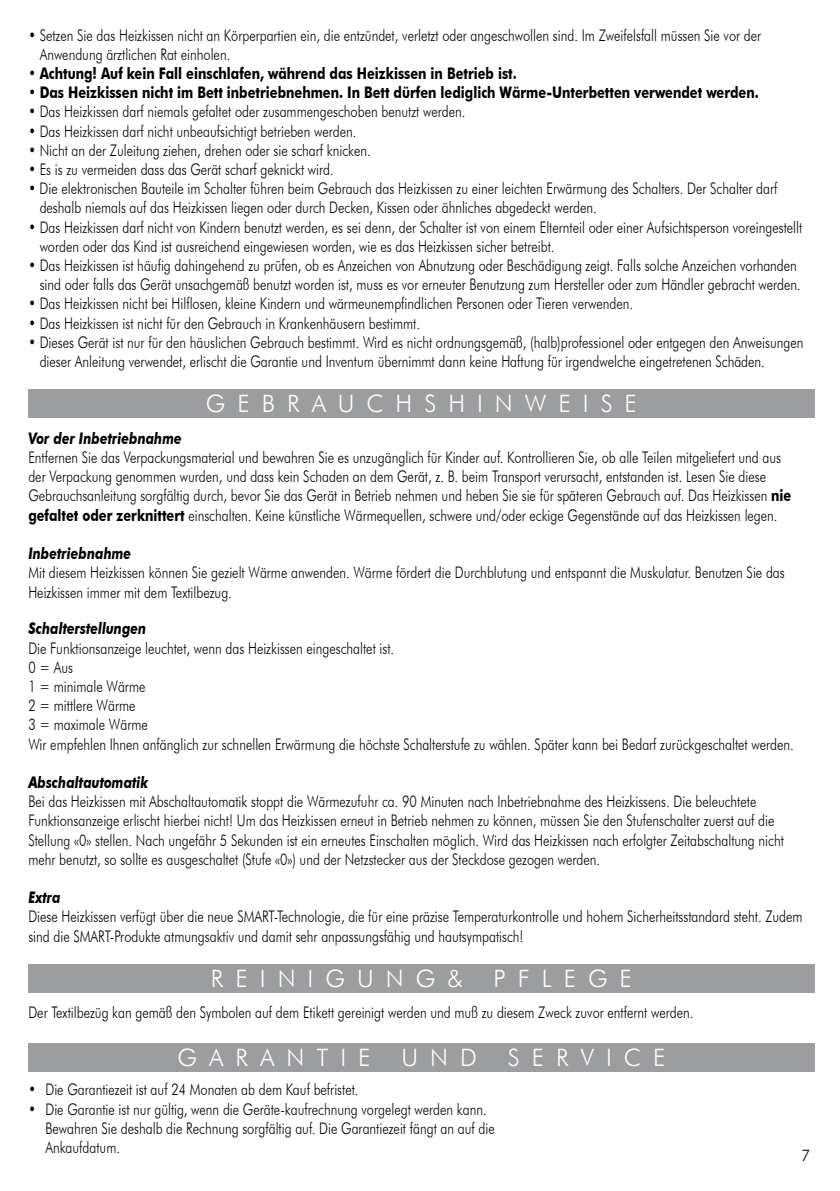
<style>
.page{position:relative;width:840px;height:1191px;background:#fff}
.page>*{position:absolute;margin:0;border:0;box-sizing:border-box;transform-origin:0 0}
.t1{font:300 24px "Futura BT";letter-spacing:.5em;color:#fff}
.t2{font:300 16px/19.2px "Futura BT";color:#000;scale:.8 1}
.t3{font:700 16px "Futura BT";color:#000;scale:.8 1}
.t4{font:italic 700 16px "Futura BT";color:#000;scale:.8 1}
.t5{font:300 16px "Futura BT";color:#000}
.s1{font-weight:700}
</style>
<div class="page">
<div style="left:28px;top:389px;width:786px;height:29px;background:#9c9d9f"></div>
<div style="left:28px;top:964px;width:786px;height:29px;background:#9c9d9f"></div>
<div style="left:28px;top:1043px;width:786px;height:28px;background:#9c9d9f"></div>
<p class="t2" style="left:40px;top:25px;width:903px;text-indent:-11px">• Setzen Sie das Heizkissen nicht an Körperpartien ein, die entzündet, verletzt oder angeschwollen sind. Im Zweifelsfall müssen Sie vor der<br>Anwendung ärztlichen Rat einholen.</p>
<p class="t3" style="left:28px;top:63px;width:611px">• Achtung! Auf kein Fall einschlafen, während das Heizkissen in Betrieb ist.</p>
<p class="t3" style="left:28px;top:83px;width:914px">• Das Heizkissen nicht im Bett inbetriebnehmen. In Bett dürfen lediglich Wärme-Unterbetten verwendet werden.</p>
<p class="t2" style="left:28px;top:102px;width:547px">• Das Heizkissen darf niemals gefaltet oder zusammengeschoben benutzt werden.</p>
<p class="t2" style="left:28px;top:121px;width:411px">• Das Heizkissen darf nicht unbeaufsichtigt betrieben werden.</p>
<p class="t2" style="left:28px;top:140px;width:429px">• Nicht an der Zuleitung ziehen, drehen oder sie scharf knicken.</p>
<p class="t2" style="left:28px;top:159px;width:383px">• Es is zu vermeiden dass das Gerät scharf geknickt wird.</p>
<p class="t2" style="left:40px;top:179px;width:923px;text-indent:-11px">• Die elektronischen Bauteile im Schalter führen beim Gebrauch das Heizkissen zu einer leichten Erwärmung des Schalters. Der Schalter darf deshalb niemals auf das Heizkissen liegen oder durch Decken, Kissen oder ähnliches abgedeckt werden.</p>
<p class="t2" style="left:40px;top:217px;width:954px;text-indent:-11px">• Das Heizkissen darf nicht von Kindern benutzt werden, es sei denn, der Schalter ist von einem Elternteil oder einer Aufsichtsperson voreingestellt worden oder das Kind ist ausreichend eingewiesen worden, wie es das Heizkissen sicher betreibt.</p>
<p class="t2" style="left:28px;top:255px;width:966px;text-align:right">• Das Heizkissen ist häufig dahingehend zu prüfen, ob es Anzeichen von Abnutzung oder Beschädigung zeigt. Falls solche Anzeichen vorhanden sind oder falls das Gerät unsachgemäß benutzt worden ist, muss es vor erneuter Benutzung zum Hersteller oder zum Händler gebracht werden.</p>
<p class="t2" style="left:28px;top:294px;width:757px">• Das Heizkissen nicht bei Hilflosen, kleine Kindern und wärmeunempfindlichen Personen oder Tieren verwenden.</p>
<p class="t2" style="left:28px;top:313px;width:491px">• Das Heizkissen ist nicht für den Gebrauch in Krankenhäusern bestimmt.</p>
<p class="t2" style="left:40px;top:332px;width:955px;text-indent:-11px">• Dieses Gerät ist nur für den häuslichen Gebrauch bestimmt. Wird es nicht ordnungsgemäß, (halb)professionel oder entgegen den Anweisungen dieser Anleitung verwendet, erlischt die Garantie und Inventum übernimmt dann keine Haftung für irgendwelche eingetretenen Schäden.</p>
<h1 class="t1" style="left:206px;top:389px;width:432px">GEBRAUCHSHINWEISE</h1>
<p class="t4" style="left:28px;top:428px;width:193px">Vor der Inbetriebnahme</p>
<p class="t2" style="left:28px;top:447px;width:954px">Entfernen Sie das Verpackungsmaterial und bewahren Sie es unzugänglich für Kinder auf. Kontrollieren Sie, ob alle Teilen mitgeliefert und aus der Verpackung genommen wurden, und dass kein Schaden an dem Gerät, z. B. beim Transport verursacht, entstanden ist. Lesen Sie diese Gebrauchsanleitung sorgfältig durch, bevor Sie das Gerät in Betrieb nehmen und heben Sie sie für späteren Gebrauch auf. Das Heizkissen <span class="s1">nie gefaltet oder zerknittert</span> einschalten. Keine künstliche Wärmequellen, schwere und/oder eckige Gegenstände auf das Heizkissen legen.</p>
<p class="t4" style="left:28px;top:543px;width:130px">Inbetriebnahme</p>
<p class="t2" style="left:28px;top:563px;width:946px">Mit diesem Heizkissen können Sie gezielt Wärme anwenden. Wärme fördert die Durchblutung und entspannt die Muskulatur. Benutzen Sie das<br>Heizkissen immer mit dem Textilbezug.</p>
<p class="t4" style="left:28px;top:619px;width:149px">Schalterstellungen</p>
<p class="t2" style="left:28px;top:638px;width:957px">Die Funktionsanzeige leuchtet, wenn das Heizkissen eingeschaltet ist.<br>0 = Aus<br>1 = minimale Wärme<br>2 = mittlere Wärme<br>3 = maximale Wärme<br>Wir empfehlen Ihnen anfänglich zur schnellen Erwärmung die höchste Schalterstufe zu wählen. Später kann bei Bedarf zurückgeschaltet werden.</p>
<p class="t4" style="left:28px;top:772px;width:151px">Abschaltautomatik</p>
<p class="t2" style="left:28px;top:791px;width:945px">Bei das Heizkissen mit Abschaltautomatik stoppt die Wärmezufuhr ca. 90 Minuten nach Inbetriebnahme des Heizkissens. Die beleuchtete Funktionsanzeige erlischt hierbei nicht! Um das Heizkissen erneut in Betrieb nehmen zu können, müssen Sie den Stufenschalter zuerst auf die Stellung «0» stellen. Nach ungefähr 5 Sekunden ist ein erneutes Einschalten möglich. Wird das Heizkissen nach erfolgter Zeitabschaltung nicht mehr benutzt, so sollte es ausgeschaltet (Stufe «0») und der Netzstecker aus der Steckdose gezogen werden.</p>
<p class="t4" style="left:28px;top:887px;width:42px">Extra</p>
<p class="t2" style="left:28px;top:907px;width:968px">Diese Heizkissen verfügt über die neue SMART-Technologie, die für eine präzise Temperaturkontrolle und hohem Sicherheitsstandard steht. Zudem sind die SMART-Produkte atmungsaktiv und damit sehr anpassungsfähig und hautsympatisch!</p>
<h1 class="t1" style="left:211px;top:964px;width:253px">REINIGUNG&amp;</h1>
<h1 class="t1" style="left:493px;top:964px;width:140px">PFLEGE</h1>
<p class="t2" style="left:28px;top:1003px;width:832px">Der Textilbezüg kan gemäß den Symbolen auf dem Etikett gereinigt werden und muß zu diesem Zweck zuvor entfernt werden.</p>
<h1 class="t1" style="left:177px;top:1043px;width:194px">GARANTIE</h1>
<h1 class="t1" style="left:401px;top:1043px;width:77px">UND</h1>
<h1 class="t1" style="left:507px;top:1043px;width:159px">SERVICE</h1>
<p class="t2" style="left:28px;top:1079px;width:414px">• Die Garantiezeit ist auf 24 Monaten ab dem Kauf befristet.</p>
<p class="t2" style="left:45px;top:1099px;width:563px;text-indent:-17px">• Die Garantie ist nur gültig, wenn die Geräte-kaufrechnung vorgelegt werden kann.<br>Bewahren Sie deshalb die Rechnung sorgfältig auf. Die Garantiezeit fängt an auf die<br>Ankaufdatum.</p>
<p class="t5" style="left:800px;top:1145px;width:11px">7</p>
</div>
